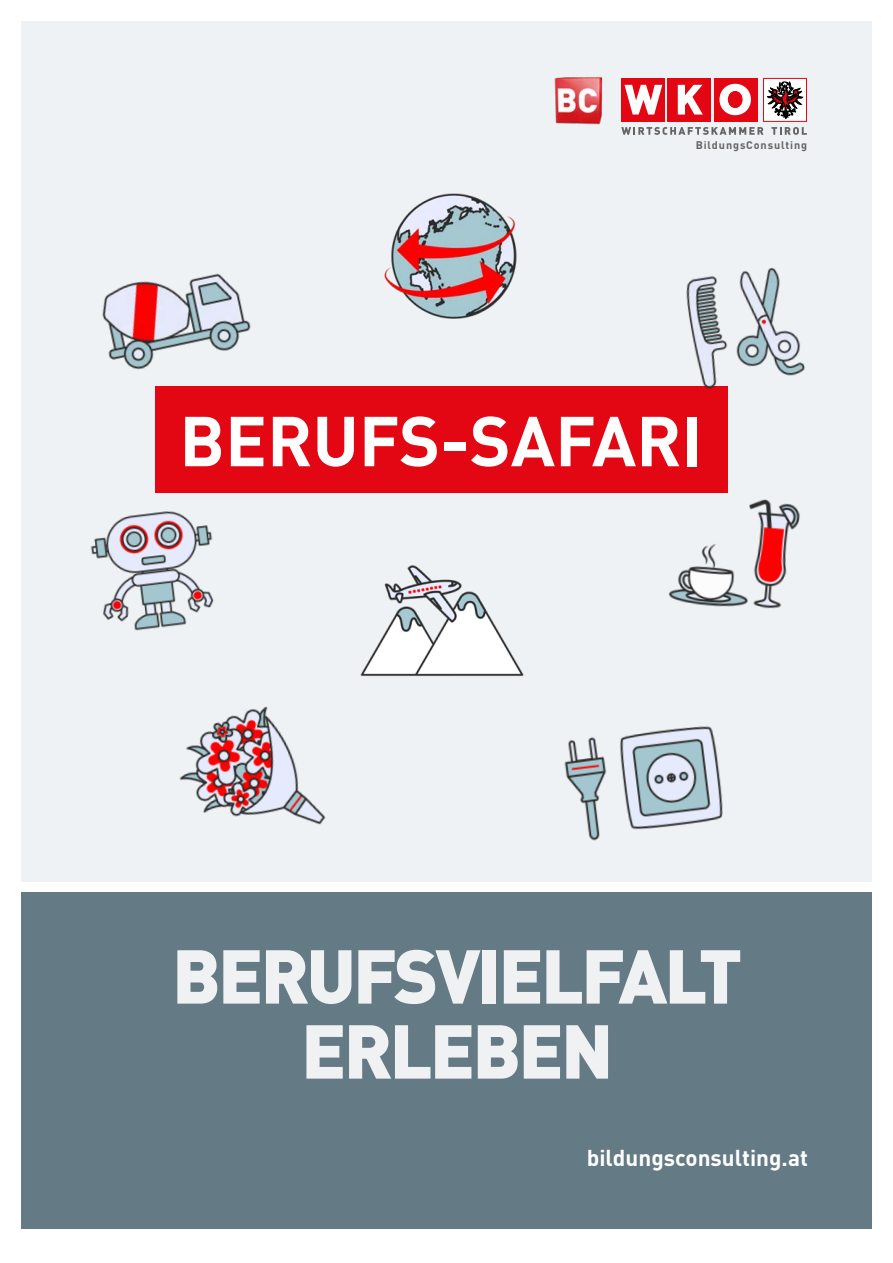
<style>
.page{position:relative;width:893px;height:1263px;background:#fff}
.page>*{position:absolute;margin:0;border:0;box-sizing:border-box;transform-origin:0 0}
.t1{font:900 75px/75px "DIN";letter-spacing:-.04em;color:#fff;text-align:center}
.t2{font:700 69.45px "DIN";color:#fff}
.t3{font:700 22.5px "DIN";color:#fff}
.t4{font:700 10.8px "DIN";letter-spacing:.08em;color:#646363}
</style>
<div class="page">
<div style="left:21px;top:892px;width:851px;height:337px;background:#647a84"></div>
<div style="left:21px;top:21px;width:851px;height:860px;background:#eef2f4"></div>
<div style="left:156px;top:387px;width:572px;height:106px;background:#e30613"></div>
<img style="left:102px;top:273px;width:166px;height:138px">
<img style="left:661px;top:268px;width:144px;height:121px">
<img style="left:384px;top:193px;width:133px;height:126px">
<img style="left:90px;top:511px;width:124px;height:120px">
<img style="left:564px;top:726px;width:159px;height:115px">
<img style="left:669px;top:499px;width:131px;height:110px">
<img style="left:360px;top:565px;width:164px;height:112px">
<img style="left:179px;top:706px;width:147px;height:119px">
<div style="left:667px;top:78px;width:44px;height:44px;background:#e30613"></div>
<svg style="left:678px;top:85px;width:25px;height:30px"></svg>
<div style="left:621px;top:78px;width:44px;height:44px;background:#e30613"></div>
<svg style="left:641px;top:85px;width:21px;height:30px"></svg>
<div style="left:714px;top:78px;width:43px;height:44px;background:#e30613"></div>
<svg style="left:719px;top:84px;width:32px;height:31px"></svg>
<div style="left:728px;top:91px;width:14px;height:17px;background:#e30613;border-radius:50%"></div>
<div style="left:728px;top:91px;width:14px;height:17px;border:1px solid #e30613;border-radius:50%"></div>
<svg style="left:622px;top:127px;width:142px;height:8px"></svg>
<svg style="left:771px;top:127px;width:36px;height:8px"></svg>
<div style="left:763px;top:78px;width:44px;height:44px;background:#fff;border:1px solid #e30613"></div>
<svg style="left:767px;top:82px;width:36px;height:37px"></svg>
<img style="left:554px;top:77px;width:87px;height:54px">
<p class="t4" style="left:696px;top:138px;width:113px">BildungsConsulting</p>
<p class="t2" style="left:179px;top:396px;width:525px">BERUFS-SAFARI</p>
<p class="t1" style="left:172px;top:935px;width:572px">BERUFSVIELFALT<br>ERLEBEN</p>
<p class="t3" style="left:587px;top:1143px;width:223px">bildungsconsulting.at</p>
</div>
